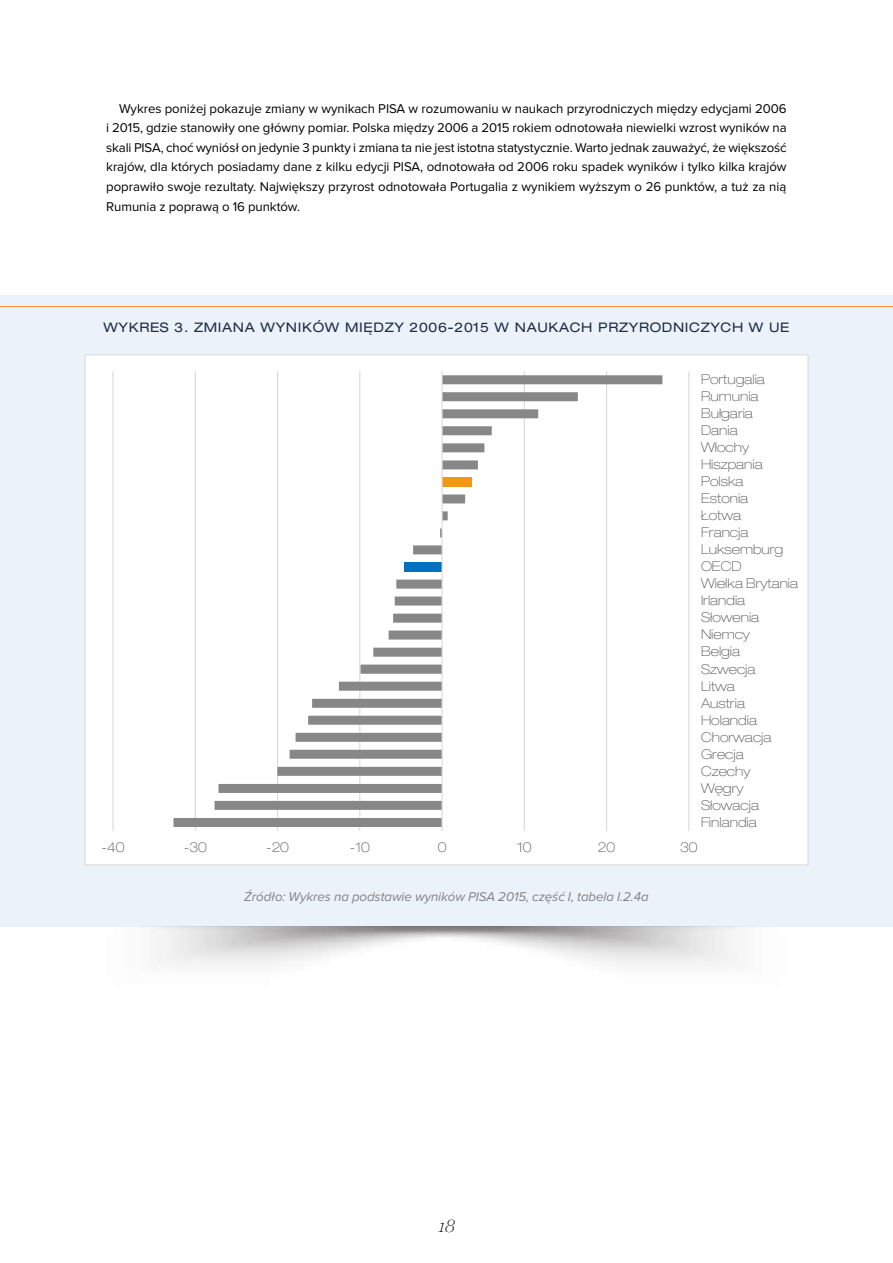
<style>
.page{position:relative;width:893px;height:1263px;background:#fff}
.page>*{position:absolute;margin:0;border:0;box-sizing:border-box;transform-origin:0 0}
.t1{font:italic 100 18px "Harriet Display";color:#000}
.t2{font:100 expanded 13.5px "Helvetica Neue LT Pro";color:#595959}
.t3{font:13.2px/19.5px "Proxima Nova";letter-spacing:-.005em;color:#000;text-align:justify}
.t4{font:expanded 13.2px "Helvetica Neue LT Pro";letter-spacing:.05em;color:#1e2d45}
.t5{font:italic 13.2px "Proxima Nova";letter-spacing:-.005em;color:#808285}
</style>
<div class="page">
<div style="left:0;top:296px;width:893px;height:631px;background:#ecf2fa"></div>
<hr style="left:0;top:306px;width:893px;height:1px;background:#f78d39">
<div style="left:85px;top:355px;width:723px;height:510px;background:#fff"></div>
<hr style="left:112px;top:371px;width:2px;height:460px;background:#d9d9d9">
<hr style="left:195px;top:371px;width:1px;height:460px;background:#d9d9d9">
<hr style="left:277px;top:371px;width:1px;height:460px;background:#d9d9d9">
<hr style="left:359px;top:371px;width:1px;height:460px;background:#d9d9d9">
<hr style="left:524px;top:371px;width:1px;height:460px;background:#d9d9d9">
<hr style="left:606px;top:371px;width:1px;height:460px;background:#d9d9d9">
<hr style="left:688px;top:371px;width:1px;height:460px;background:#d9d9d9">
<svg style="left:173px;top:375px;width:489px;height:452px"></svg>
<hr style="left:442px;top:371px;width:1px;height:460px;background:#d9d9d9">
<p class="t3" style="left:106px;top:99px;width:682px;text-indent:13px">Wykres poniżej pokazuje zmiany w wynikach PISA w rozumowaniu w naukach przyrodniczych między edycjami 2006 i 2015, gdzie stanowiły one główny pomiar. Polska między 2006 a 2015 rokiem odnotowała niewielki wzrost wyników na skali PISA, choć wyniósł on jedynie 3 punkty i zmiana ta nie jest istotna statystycznie. Warto jednak zauważyć, że większość krajów, dla których posiadamy dane z kilku edycji PISA, odnotowała od 2006 roku spadek wyników i tylko kilka krajów poprawiło swoje rezultaty. Największy przyrost odnotowała Portugalia z wynikiem wyższym o 26 punktów, a tuż za nią Rumunia z poprawą o 16 punktów.</p>
<p class="t4" style="left:103px;top:320px;width:677px">WYKRES 3. ZMIANA WYNIKÓW MIĘDZY 2006-2015 W NAUKACH PRZYRODNICZYCH W UE</p>
<p class="t2" style="left:701px;top:371px;width:65px">Portugalia</p>
<p class="t2" style="left:701px;top:388px;width:59px">Rumunia</p>
<p class="t2" style="left:701px;top:405px;width:53px">Bułgaria</p>
<p class="t2" style="left:701px;top:422px;width:38px">Dania</p>
<p class="t2" style="left:701px;top:439px;width:50px">Włochy</p>
<p class="t2" style="left:701px;top:456px;width:63px">Hiszpania</p>
<p class="t2" style="left:701px;top:473px;width:44px">Polska</p>
<p class="t2" style="left:701px;top:490px;width:49px">Estonia</p>
<p class="t2" style="left:701px;top:507px;width:42px">Łotwa</p>
<p class="t2" style="left:701px;top:524px;width:49px">Francja</p>
<p class="t2" style="left:701px;top:541px;width:84px">Luksemburg</p>
<p class="t2" style="left:701px;top:558px;width:42px">OECD</p>
<p class="t2" style="left:701px;top:575px;width:99px">Wielka Brytania</p>
<p class="t2" style="left:701px;top:592px;width:46px">Irlandia</p>
<p class="t2" style="left:701px;top:610px;width:60px">Słowenia</p>
<p class="t2" style="left:701px;top:627px;width:50px">Niemcy</p>
<p class="t2" style="left:701px;top:644px;width:41px">Belgia</p>
<p class="t2" style="left:701px;top:661px;width:56px">Szwecja</p>
<p class="t2" style="left:701px;top:678px;width:35px">Litwa</p>
<p class="t2" style="left:701px;top:695px;width:46px">Austria</p>
<p class="t2" style="left:701px;top:712px;width:58px">Holandia</p>
<p class="t2" style="left:701px;top:729px;width:72px">Chorwacja</p>
<p class="t2" style="left:701px;top:746px;width:44px">Grecja</p>
<p class="t2" style="left:701px;top:763px;width:51px">Czechy</p>
<p class="t2" style="left:701px;top:780px;width:44px">Węgry</p>
<p class="t2" style="left:701px;top:797px;width:60px">Słowacja</p>
<p class="t2" style="left:701px;top:814px;width:57px">Finlandia</p>
<p class="t2" style="left:102px;top:839px;width:24px">-40</p>
<p class="t2" style="left:184px;top:839px;width:24px">-30</p>
<p class="t2" style="left:266px;top:839px;width:24px">-20</p>
<p class="t2" style="left:350px;top:839px;width:22px">-10</p>
<p class="t2" style="left:438px;top:839px;width:10px">0</p>
<p class="t2" style="left:517px;top:839px;width:16px">10</p>
<p class="t2" style="left:598px;top:839px;width:19px">20</p>
<p class="t2" style="left:680px;top:839px;width:19px">30</p>
<p class="t5" style="left:244px;top:890px;width:406px">Źródło: Wykres na podstawie wyników PISA 2015, część I, tabela I.2.4a</p>
<h1 class="t1" style="left:438px;top:1213px;width:18px">18</h1>
</div>
